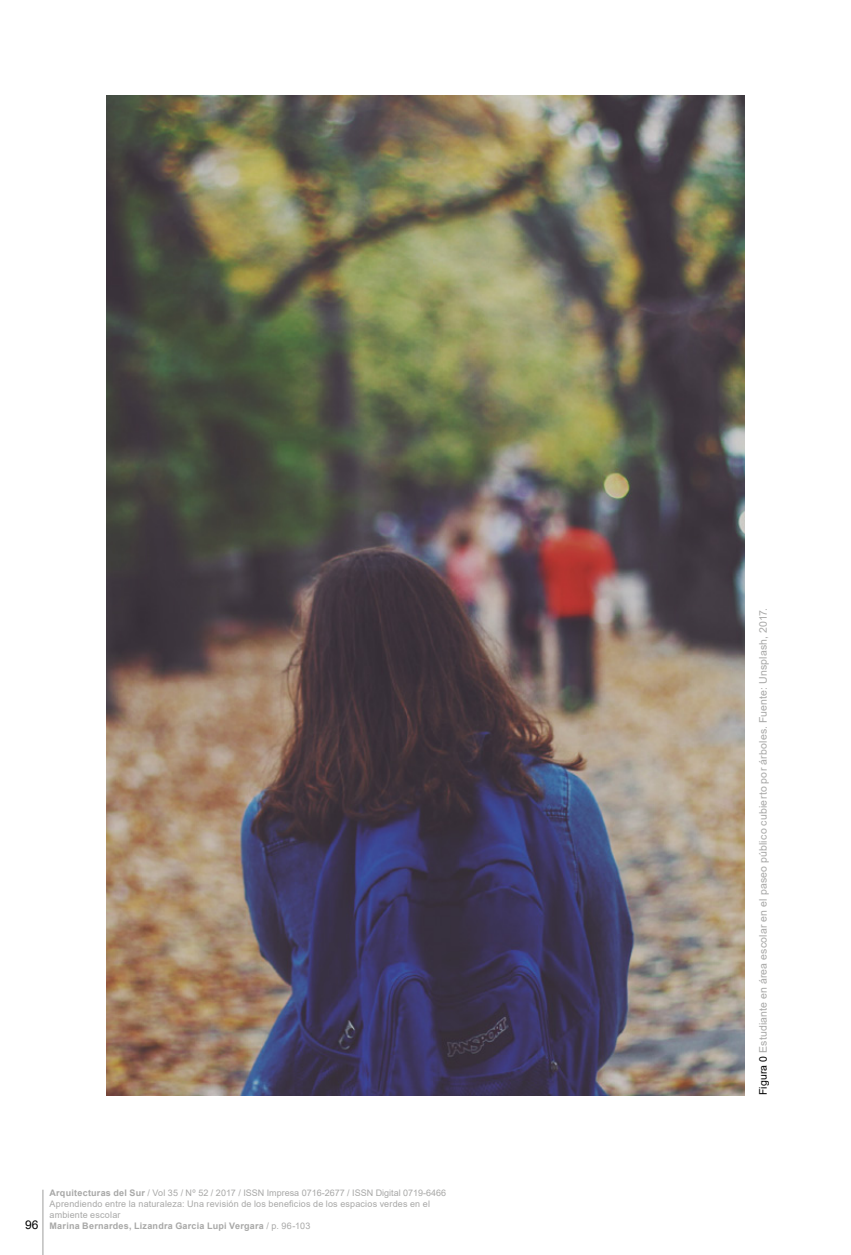
<style>
.page{position:relative;width:851px;height:1255px;background:#fff}
.page>*{position:absolute;margin:0;border:0;box-sizing:border-box;transform-origin:0 0}
.t1{font:12px "Arial";color:#000}
.t2{font:10.5px "Arial";letter-spacing:.015em;color:#a8a8a7}
.t3{font:9px/10.8px "Arial";letter-spacing:.02em;color:#a8a8a7}
.s1{font-weight:700}
.s2{color:#000}
</style>
<div class="page">
<hr style="left:43px;top:1189px;width:1px;height:65px;background:#9d9d9c">
<img style="left:106px;top:96px;width:638px;height:999px">
<h1 class="t1" style="left:25px;top:1215px;width:15px">96</h1>
<p class="t3" style="left:49px;top:1187px;width:398px"><span class="s1">Arquitecturas del Sur</span> / Vol 35 / Nº 52 / 2017 / ISSN Impresa 0716-2677 / ISSN Digital 0719-6466<br>Aprendiendo entre la naturaleza: Una revisión de los beneficios de los espacios verdes en el ambiente escolar<br><span class="s1">Marina Bernardes, Lizandra Garcia Lupi Vergara</span> / p. 96-103</p>
<p class="t2" style="left:755px;top:1095px;width:489px;rotate:-90deg"><span class="s2">Figura 0</span> Estudiante en área escolar en el paseo público cubierto por árboles. Fuente: Unsplash, 2017.</p>
</div>
